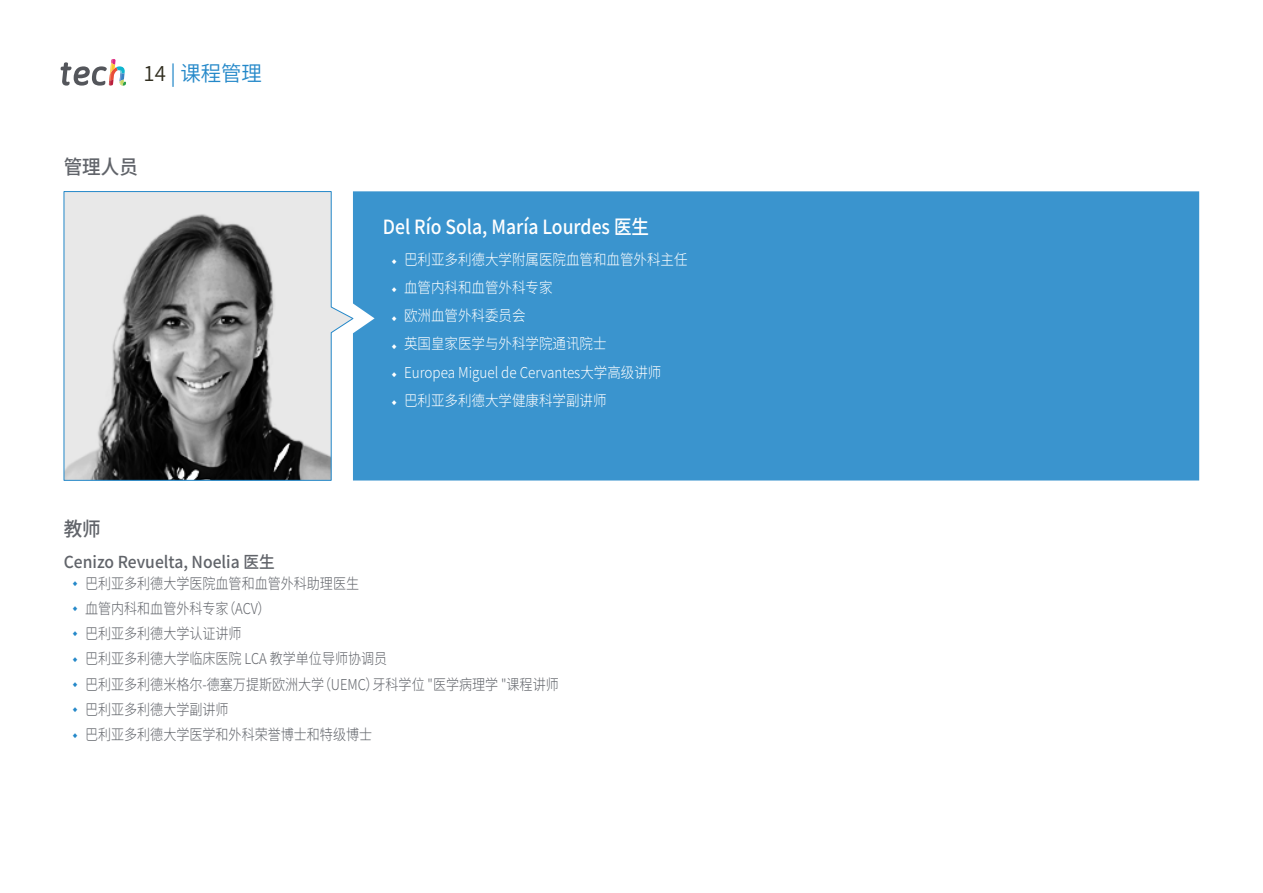
<style>
.page{position:relative;width:1263px;height:893px;background:#fff}
.page>*{position:absolute;margin:0;border:0;box-sizing:border-box;transform-origin:0 0}
.t1{font:21px "Source Han Sans CN";color:#2488c9}
.t2{font:500 19.5px "Source Han Sans CN";color:#fff;scale:.9 1}
.t3{font:500 19.5px "Source Han Sans CN";color:#61646a;scale:.95 1}
.t4{font:500 16.5px "Source Han Sans CN";color:#61646a;scale:.95 1}
.t5{font:300 15px/25.2px "Source Han Sans CN";color:#61646a;scale:.87 1}
.t6{font:300 15px/28.2px "Source Han Sans CN";color:#fff;scale:.9 1}
.s1{color:#312e20}
</style>
<div class="page">
<svg style="left:61px;top:59px;width:65px;height:27px"></svg>
<div style="left:354px;top:191px;width:845px;height:289px;background:#3a94ce"></div>
<svg style="left:63px;top:191px;width:291px;height:290px;background:#a1a3a4"></svg>
<svg style="left:392px;top:259px;width:5px;height:5px"></svg>
<svg style="left:392px;top:288px;width:5px;height:5px"></svg>
<svg style="left:392px;top:316px;width:5px;height:5px"></svg>
<svg style="left:392px;top:344px;width:5px;height:5px"></svg>
<svg style="left:392px;top:372px;width:5px;height:5px"></svg>
<svg style="left:392px;top:401px;width:5px;height:5px"></svg>
<h1 class="t1" style="left:144px;top:61px;width:120px"><span class="s1">14</span> | 课程管理</h1>
<h2 class="t3" style="left:64px;top:156px;width:80px">管理人员</h2>
<h2 class="t3" style="left:64px;top:518px;width:41px">教师</h2>
<h2 class="t2" style="left:383px;top:216px;width:297px">Del Río Sola, María Lourdes 医生</h2>
<p class="t6" style="left:404px;top:245px;width:316px">巴利亚多利德大学附属医院血管和血管外科主任血管内科和血管外科专家<br>欧洲血管外科委员会<br>英国皇家医学与外科学院通讯院士<br>Europea Miguel de Cervantes大学高级讲师<br>巴利亚多利德大学健康科学副讲师</p>
<p class="t4" style="left:64px;top:552px;width:224px">Cenizo Revuelta, Noelia 医生</p>
<p class="t5" style="left:85px;top:571px;width:546px">巴利亚多利德大学医院血管和血管外科助理医生<br>血管内科和血管外科专家（ACV）<br>巴利亚多利德大学认证讲师<br>巴利亚多利德大学临床医院 LCA 教学单位导师协调员<br>巴利亚多利德米格尔-德塞万提斯欧洲大学（UEMC）牙科学位 "医学病理学 "课程讲师巴利亚多利德大学副讲师<br>巴利亚多利德大学医学和外科荣誉博士和特级博士</p>
</div>
